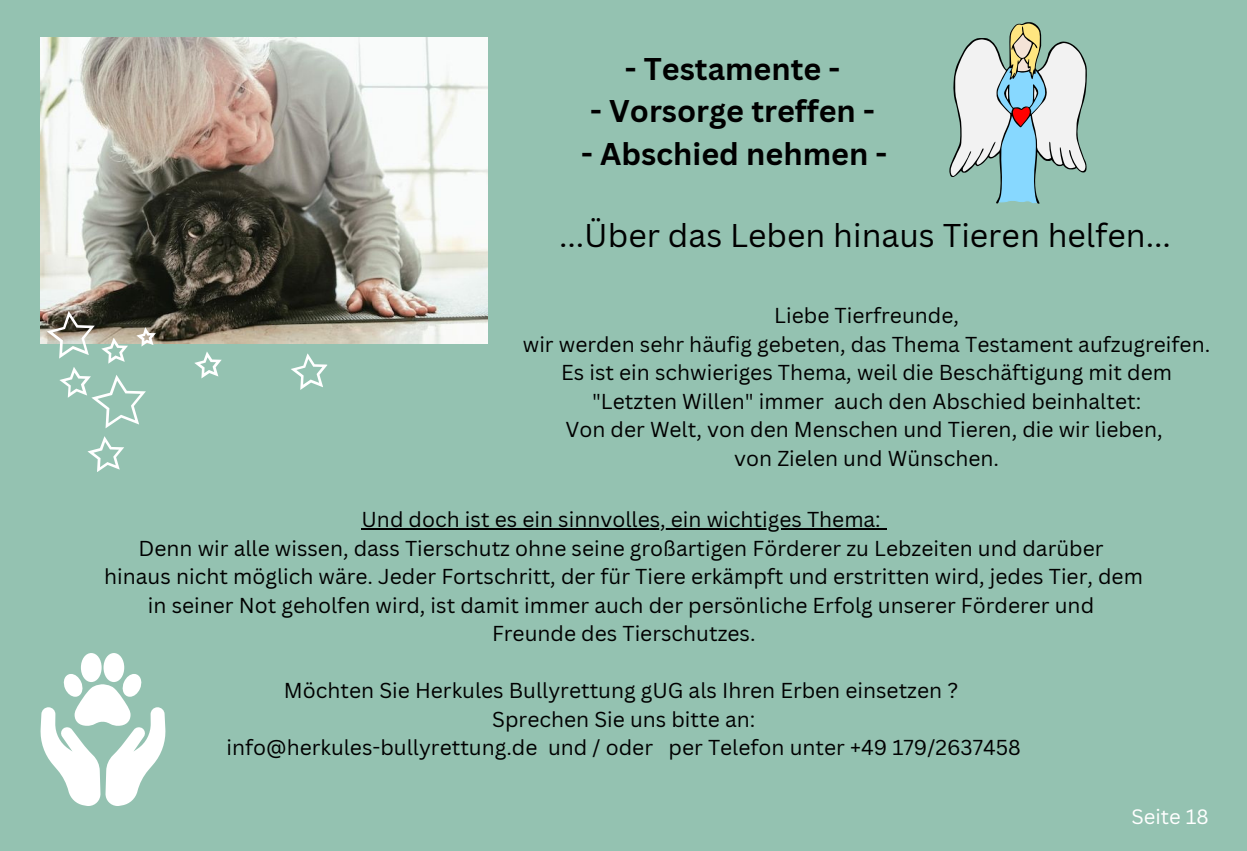
<style>
.page{position:relative;width:1247px;height:851px;background:#fff}
.page>*{position:absolute;margin:0;border:0;box-sizing:border-box;transform-origin:0 0}
.t1{font:32px "Canva Sans";color:#000}
.t2{font:700 30.6px "Canva Sans";color:#000}
.t3{font:21px/28.4px "Canva Sans";color:#000;text-align:center}
.t4{font:20.2px "Canva Sans";color:#fff}
</style>
<div class="page">
<div style="left:0;top:0;width:1246px;height:850px;background:#94c2b1"></div>
<svg style="left:40px;top:653px;width:126px;height:153px"></svg>
<img style="left:40px;top:38px;width:447px;height:306px">
<svg style="left:949px;top:22px;width:138px;height:182px"></svg>
<svg style="left:40px;top:236px;width:294px;height:236px"></svg>
<hr style="left:361px;top:528px;width:520px;height:2px;background:#000">
<h2 class="t2" style="left:624px;top:47px;width:217px">- Testamente -</h2>
<h2 class="t2" style="left:590px;top:90px;width:286px">- Vorsorge treffen -</h2>
<h2 class="t2" style="left:581px;top:132px;width:308px">- Abschied nehmen -</h2>
<h1 class="t1" style="left:559px;top:213px;width:613px">...Über das Leben hinaus Tieren helfen...</h1>
<p class="t3" style="left:523px;top:301px;width:689px">Liebe Tierfreunde,<br>wir werden sehr häufig gebeten, das Thema Testament aufzugreifen.<br>Es ist ein schwieriges Thema, weil die Beschäftigung mit dem "Letzten Willen" immer auch den Abschied beinhaltet:<br>Von der Welt, von den Menschen und Tieren, die wir lieben,<br>von Zielen und Wünschen.</p>
<p class="t3" style="left:104px;top:504px;width:1040px">Und doch ist es ein sinnvolles, ein wichtiges Thema:<br>Denn wir alle wissen, dass Tierschutz ohne seine großartigen Förderer zu Lebzeiten und darüber<br>hinaus nicht möglich wäre. Jeder Fortschritt, der für Tiere erkämpft und erstritten wird, jedes Tier, dem in seiner Not geholfen wird, ist damit immer auch der persönliche Erfolg unserer Förderer und<br>Freunde des Tierschutzes.</p>
<p class="t3" style="left:227px;top:675px;width:795px">Möchten Sie Herkules Bullyrettung gUG als Ihren Erben einsetzen ?<br>Sprechen Sie uns bitte an:<br>info@herkules-bullyrettung.de und / oder per Telefon unter +49 179/2637458</p>
<p class="t4" style="left:1131px;top:802px;width:79px">Seite 18</p>
</div>
